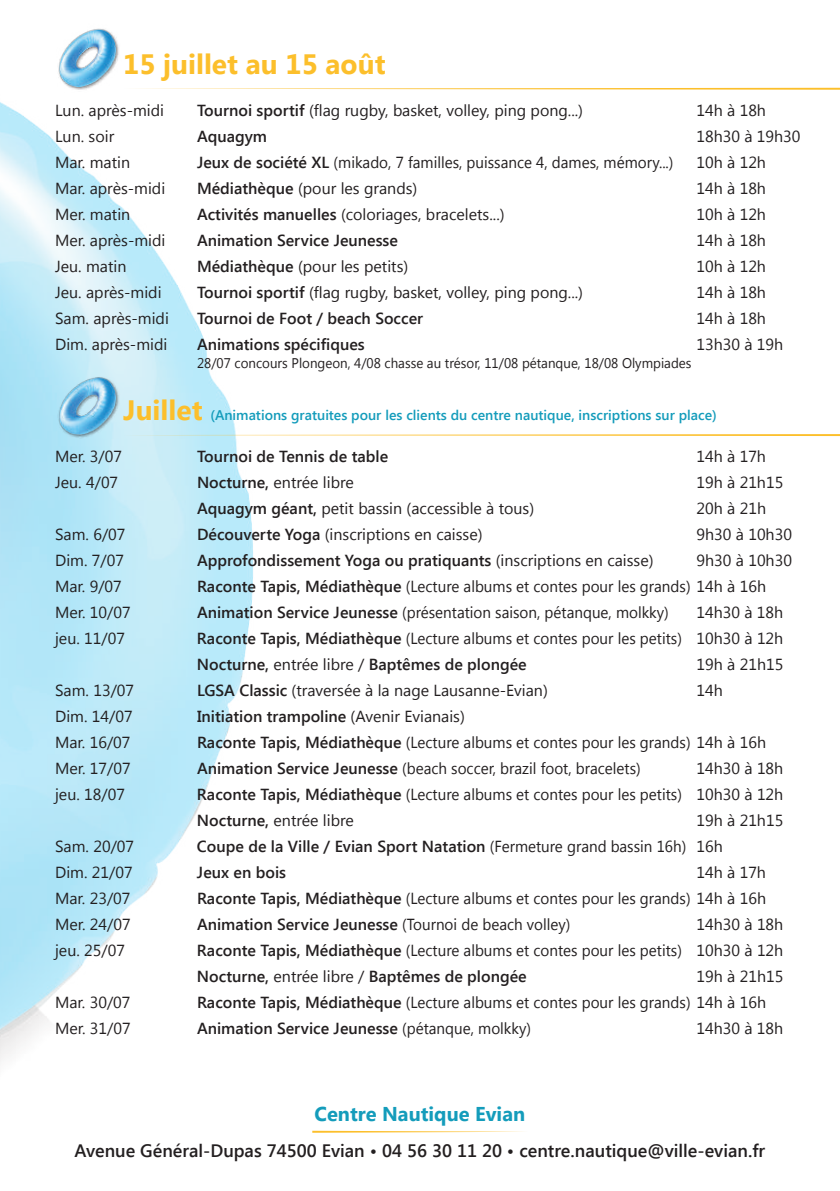
<style>
.page{position:relative;width:840px;height:1191px;background:#fff}
.page>*{position:absolute;margin:0;border:0;box-sizing:border-box;transform-origin:0 0}
.t1{font:700 28px "Segoe UI";color:#fcbf2b}
.t2{font:700 20px "Segoe UI";color:#149cbb}
.t3{font:600 18px "Segoe UI";color:#231f20}
.t4{font:16px "Segoe UI";color:#231f20}
.t5{font:16px/26px "Segoe UI";color:#231f20;scale:.95 1}
.t6{font:600 16px "Segoe UI";color:#231f20}
.t7{font:600 14px "Segoe UI";color:#149cbb}
.t8{font:14px "Segoe UI";color:#231f20;scale:.95 1}
.s1{font-weight:600}
.s2{font-weight:700;font-size:28px;color:#fcbf2b}
.s3{font-weight:400}
</style>
<div class="page">
<img style="left:0;top:102px;width:253px;height:960px">
<img style="left:56px;top:364px;width:65px;height:76px">
<img style="left:58px;top:28px;width:61px;height:62px">
<svg style="left:141px;top:88px;width:698px;height:2px"></svg>
<svg style="left:124px;top:434px;width:715px;height:2px"></svg>
<svg style="left:312px;top:1130px;width:211px;height:2px"></svg>
<h1 class="t1" style="left:123px;top:44px;width:264px">15 juillet au 15 août</h1>
<p class="t4" style="left:55px;top:99px;width:110px">Lun. après-midi</p>
<p class="t4" style="left:197px;top:99px;width:387px"><span class="s1">Tournoi sportif</span> (flag rugby, basket, volley, ping pong...)</p>
<p class="t4" style="left:696px;top:99px;width:71px">14h à 18h</p>
<p class="t4" style="left:55px;top:125px;width:61px">Lun. soir</p>
<p class="t6" style="left:197px;top:125px;width:72px">Aquagym</p>
<p class="t4" style="left:696px;top:125px;width:106px">18h30 à 19h30</p>
<p class="t4" style="left:55px;top:151px;width:76px">Mar. matin</p>
<p class="t5" style="left:197px;top:149px;width:503px"><span class="s1">Jeux de société XL</span> (mikado, 7 familles, puissance 4, dames, mémory...)</p>
<p class="t4" style="left:696px;top:151px;width:71px">10h à 12h</p>
<p class="t4" style="left:55px;top:177px;width:111px">Mar. après-midi</p>
<p class="t4" style="left:197px;top:177px;width:222px"><span class="s1">Médiathèque</span> (pour les grands)</p>
<p class="t4" style="left:696px;top:177px;width:71px">14h à 18h</p>
<p class="t4" style="left:55px;top:203px;width:77px">Mer. matin</p>
<p class="t4" style="left:197px;top:203px;width:309px"><span class="s1">Activités manuelles</span> (coloriages, bracelets...)</p>
<p class="t4" style="left:696px;top:203px;width:71px">10h à 12h</p>
<p class="t4" style="left:55px;top:229px;width:112px">Mer. après-midi</p>
<p class="t6" style="left:197px;top:229px;width:202px">Animation Service Jeunesse</p>
<p class="t4" style="left:696px;top:229px;width:71px">14h à 18h</p>
<p class="t4" style="left:55px;top:255px;width:73px">Jeu. matin</p>
<p class="t4" style="left:197px;top:255px;width:213px"><span class="s1">Médiathèque</span> (pour les petits)</p>
<p class="t4" style="left:696px;top:255px;width:71px">10h à 12h</p>
<p class="t4" style="left:55px;top:281px;width:108px">Jeu. après-midi</p>
<p class="t4" style="left:197px;top:281px;width:387px"><span class="s1">Tournoi sportif</span> (flag rugby, basket, volley, ping pong...)</p>
<p class="t4" style="left:696px;top:281px;width:71px">14h à 18h</p>
<p class="t4" style="left:55px;top:307px;width:115px">Sam. après-midi</p>
<p class="t6" style="left:197px;top:307px;width:227px">Tournoi de Foot / beach Soccer</p>
<p class="t4" style="left:696px;top:307px;width:71px">14h à 18h</p>
<p class="t4" style="left:55px;top:333px;width:114px">Dim. après-midi</p>
<p class="t6" style="left:197px;top:333px;width:169px">Animations spécifiques</p>
<p class="t4" style="left:696px;top:333px;width:88px">13h30 à 19h</p>
<p class="t8" style="left:197px;top:353px;width:521px">28/07 concours Plongeon, 4/08 chasse au trésor, 11/08 pétanque, 18/08 Olympiades</p>
<p class="t7" style="left:123px;top:405px;width:594px"><span class="s2">Juillet</span> (Animations gratuites pour les clients du centre nautique, inscriptions sur place)</p>
<p class="t4" style="left:55px;top:445px;width:68px">Mer. 3/07</p>
<p class="t6" style="left:197px;top:445px;width:192px">Tournoi de Tennis de table</p>
<p class="t4" style="left:696px;top:445px;width:71px">14h à 17h</p>
<p class="t4" style="left:55px;top:471px;width:65px">Jeu. 4/07</p>
<p class="t4" style="left:197px;top:471px;width:158px"><span class="s1">Nocturne,</span> entrée libre</p>
<p class="t4" style="left:696px;top:471px;width:88px">19h à 21h15</p>
<p class="t4" style="left:197px;top:497px;width:338px"><span class="s1">Aquagym géant,</span> petit bassin (accessible à tous)</p>
<p class="t4" style="left:696px;top:497px;width:71px">20h à 21h</p>
<p class="t4" style="left:55px;top:523px;width:72px">Sam. 6/07</p>
<p class="t4" style="left:197px;top:523px;width:287px"><span class="s1">Découverte Yoga</span> (inscriptions en caisse)</p>
<p class="t4" style="left:696px;top:523px;width:97px">9h30 à 10h30</p>
<p class="t4" style="left:55px;top:549px;width:70px">Dim. 7/07</p>
<p class="t6" style="left:197px;top:549px;width:458px">Approfondissement Yoga ou pratiquants <span class="s3">(inscriptions en caisse)</span></p>
<p class="t4" style="left:696px;top:549px;width:97px">9h30 à 10h30</p>
<p class="t4" style="left:55px;top:575px;width:68px">Mar. 9/07</p>
<p class="t5" style="left:197px;top:573px;width:600px"><span class="s1">Raconte Tapis, Médiathèque</span> (Lecture albums et contes pour les grands) 14h à 16h</p>
<p class="t4" style="left:55px;top:601px;width:77px">Mer. 10/07</p>
<p class="t5" style="left:197px;top:599px;width:498px"><span class="s1">Animation Service Jeunesse</span> (présentation saison, pétanque, molkky)</p>
<p class="t4" style="left:696px;top:601px;width:88px">14h30 à 18h</p>
<p class="t4" style="left:55px;top:627px;width:71px">jeu. 11/07</p>
<p class="t5" style="left:197px;top:625px;width:618px"><span class="s1">Raconte Tapis, Médiathèque</span> (Lecture albums et contes pour les petits) 10h30 à 12h<br><span class="s1">Nocturne,</span> entrée libre / <span class="s1">Baptêmes de plongée</span></p>
<p class="t4" style="left:696px;top:653px;width:88px">19h à 21h15</p>
<p class="t4" style="left:55px;top:679px;width:81px">Sam. 13/07</p>
<p class="t4" style="left:197px;top:679px;width:352px"><span class="s1">LGSA Classic</span> (traversée à la nage Lausanne-Evian)</p>
<p class="t4" style="left:696px;top:679px;width:28px">14h</p>
<p class="t4" style="left:55px;top:705px;width:79px">Dim. 14/07</p>
<p class="t6" style="left:197px;top:705px;width:269px">Initiation trampoline <span class="s3">(Avenir Evianais)</span></p>
<p class="t4" style="left:55px;top:731px;width:77px">Mar. 16/07</p>
<p class="t5" style="left:197px;top:729px;width:600px"><span class="s1">Raconte Tapis, Médiathèque</span> (Lecture albums et contes pour les grands) 14h à 16h</p>
<p class="t4" style="left:55px;top:757px;width:77px">Mer. 17/07</p>
<p class="t5" style="left:197px;top:755px;width:468px"><span class="s1">Animation Service Jeunesse</span> (beach soccer, brazil foot, bracelets)</p>
<p class="t4" style="left:696px;top:757px;width:88px">14h30 à 18h</p>
<p class="t4" style="left:55px;top:783px;width:71px">jeu. 18/07</p>
<p class="t5" style="left:197px;top:781px;width:618px"><span class="s1">Raconte Tapis, Médiathèque</span> (Lecture albums et contes pour les petits) 10h30 à 12h<br><span class="s1">Nocturne,</span> entrée libre</p>
<p class="t4" style="left:696px;top:809px;width:88px">19h à 21h15</p>
<p class="t4" style="left:55px;top:835px;width:81px">Sam. 20/07</p>
<p class="t6" style="left:197px;top:835px;width:527px">Coupe de la Ville / Evian Sport Natation <span class="s3">(Fermeture grand bassin 16h) 16h</span></p>
<p class="t4" style="left:55px;top:861px;width:79px">Dim. 21/07</p>
<p class="t6" style="left:197px;top:861px;width:91px">Jeux en bois</p>
<p class="t4" style="left:696px;top:861px;width:71px">14h à 17h</p>
<p class="t4" style="left:55px;top:887px;width:77px">Mar. 23/07</p>
<p class="t5" style="left:197px;top:885px;width:600px"><span class="s1">Raconte Tapis, Médiathèque</span> (Lecture albums et contes pour les grands) 14h à 16h</p>
<p class="t4" style="left:55px;top:913px;width:77px">Mer. 24/07</p>
<p class="t6" style="left:197px;top:913px;width:374px">Animation Service Jeunesse <span class="s3">(Tournoi de beach volley)</span></p>
<p class="t4" style="left:696px;top:913px;width:88px">14h30 à 18h</p>
<p class="t4" style="left:55px;top:939px;width:71px">jeu. 25/07</p>
<p class="t5" style="left:197px;top:937px;width:618px"><span class="s1">Raconte Tapis, Médiathèque</span> (Lecture albums et contes pour les petits) 10h30 à 12h<br><span class="s1">Nocturne,</span> entrée libre / <span class="s1">Baptêmes de plongée</span></p>
<p class="t4" style="left:696px;top:965px;width:88px">19h à 21h15</p>
<p class="t4" style="left:55px;top:991px;width:77px">Mar. 30/07</p>
<p class="t5" style="left:197px;top:989px;width:600px"><span class="s1">Raconte Tapis, Médiathèque</span> (Lecture albums et contes pour les grands) 14h à 16h</p>
<p class="t4" style="left:55px;top:1017px;width:77px">Mer. 31/07</p>
<p class="t6" style="left:197px;top:1017px;width:335px">Animation Service Jeunesse <span class="s3">(pétanque, molkky)</span></p>
<p class="t4" style="left:696px;top:1017px;width:88px">14h30 à 18h</p>
<p class="t2" style="left:314px;top:1099px;width:212px">Centre Nautique Evian</p>
<p class="t3" style="left:74px;top:1137px;width:692px">Avenue Général-Dupas 74500 Evian • 04 56 30 11 20 • centre.nautique@ville-evian.fr</p>
</div>
